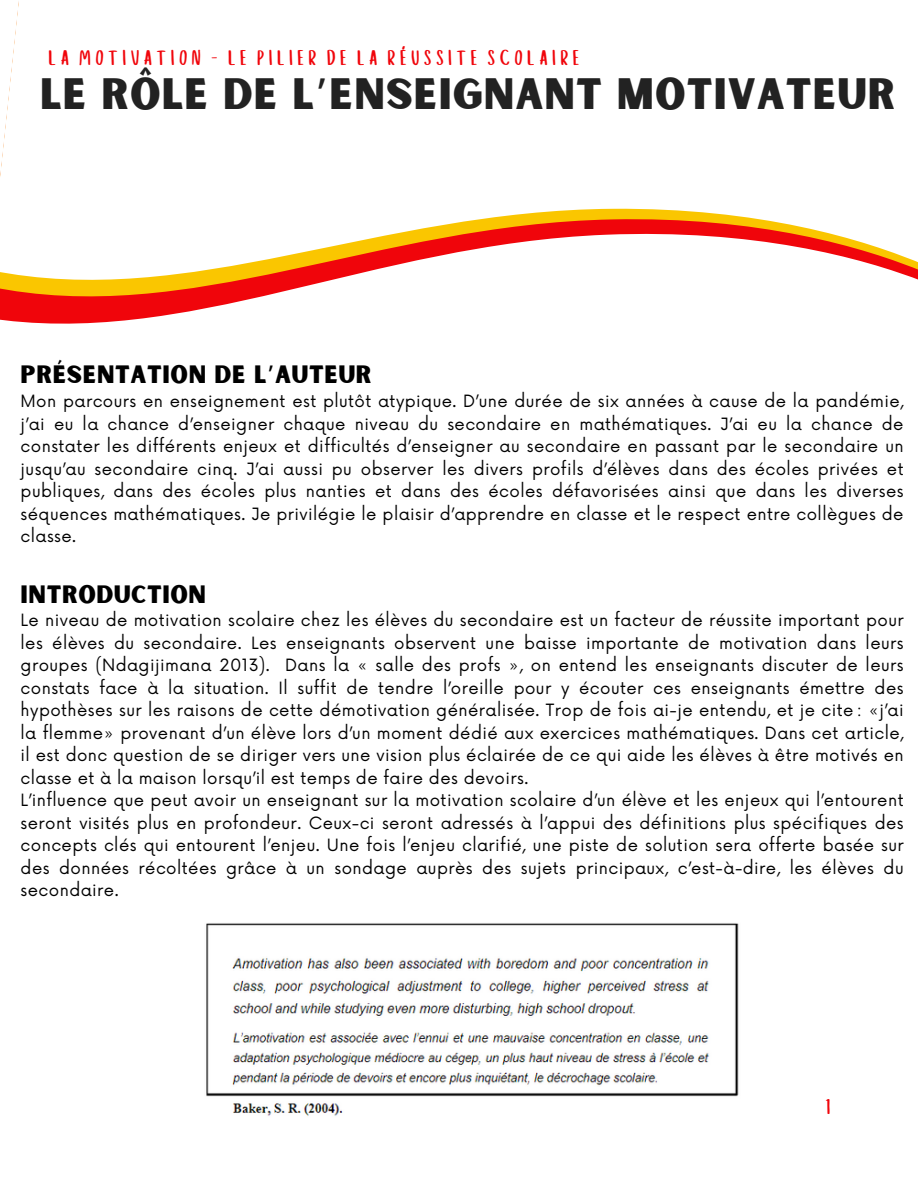
<style>
.page{position:relative;width:918px;height:1188px;background:#fff}
.page>*{position:absolute;margin:0;border:0;box-sizing:border-box;transform-origin:0 0}
.t1{font:42px "Sunborn Sans One";letter-spacing:.025em;color:#222}
.t2{font:24px "Sunborn Sans One";letter-spacing:.025em;color:#000}
.t3{font:21px "Cup Cakes";letter-spacing:.025em;color:#f0050b}
.t4{font:16.5px/22.5px "Now";letter-spacing:.025em;color:#000;text-align:justify}
.s1{font-family:"Noto Sans Gurmukhi"}
</style>
<div class="page">
<svg style="left:0;top:1px;width:918px;height:323px"></svg>
<img style="left:206px;top:923px;width:533px;height:193px">
<h3 class="t3" style="left:49px;top:44px;width:536px">LA MOTIVATION - LE PILIER DE LA RÉUSSITE SCOLAIRE</h3>
<h1 class="t1" style="left:40px;top:67px;width:857px">LE RÔLE DE L<span class="s1">’</span>ENSEIGNANT MOTIVATEUR</h1>
<p class="t2" style="left:21px;top:359px;width:352px">PRÉSENTATION DE L<span class="s1">’</span>AUTEUR</p>
<h2 class="t4" style="left:21px;top:391px;width:885px">Mon parcours en enseignement est plutôt atypique. D’une durée de six années à cause de la pandémie, j’ai eu la chance d’enseigner chaque niveau du secondaire en mathématiques. J’ai eu la chance de constater les différents enjeux et difficultés d’enseigner au secondaire en passant par le secondaire un jusqu’au secondaire cinq. J’ai aussi pu observer les divers profils d’élèves dans des écoles privées et publiques, dans des écoles plus nanties et dans des écoles défavorisées ainsi que dans les diverses séquences mathématiques. Je privilégie le plaisir d’apprendre en classe et le respect entre collègues de classe.</h2>
<p class="t2" style="left:21px;top:579px;width:187px">INTRODUCTION</p>
<h2 class="t4" style="left:21px;top:610px;width:885px">Le niveau de motivation scolaire chez les élèves du secondaire est un facteur de réussite important pour les élèves du secondaire. Les enseignants observent une baisse importante de motivation dans leurs groupes (Ndagijimana 2013). Dans la « salle des profs », on entend les enseignants discuter de leurs constats face à la situation. Il suffit de tendre l’oreille pour y écouter ces enseignants émettre des hypothèses sur les raisons de cette démotivation généralisée. Trop de fois ai-je entendu, et je cite : «j’ai la flemme» provenant d’un élève lors d’un moment dédié aux exercices mathématiques. Dans cet article, il est donc question de se diriger vers une vision plus éclairée de ce qui aide les élèves à être motivés en classe et à la maison lorsqu’il est temps de faire des devoirs.</h2>
<p class="t4" style="left:21px;top:790px;width:885px">L’influence que peut avoir un enseignant sur la motivation scolaire d’un élève et les enjeux qui l’entourent seront visités plus en profondeur. Ceux-ci seront adressés à l’appui des définitions plus spécifiques des concepts clés qui entourent l’enjeu. Une fois l’enjeu clarifié, une piste de solution sera offerte basée sur des données récoltées grâce à un sondage auprès des sujets principaux, c’est-à-dire, les élèves du secondaire.</p>
<p class="t3" style="left:826px;top:1093px;width:10px">1</p>
</div>
